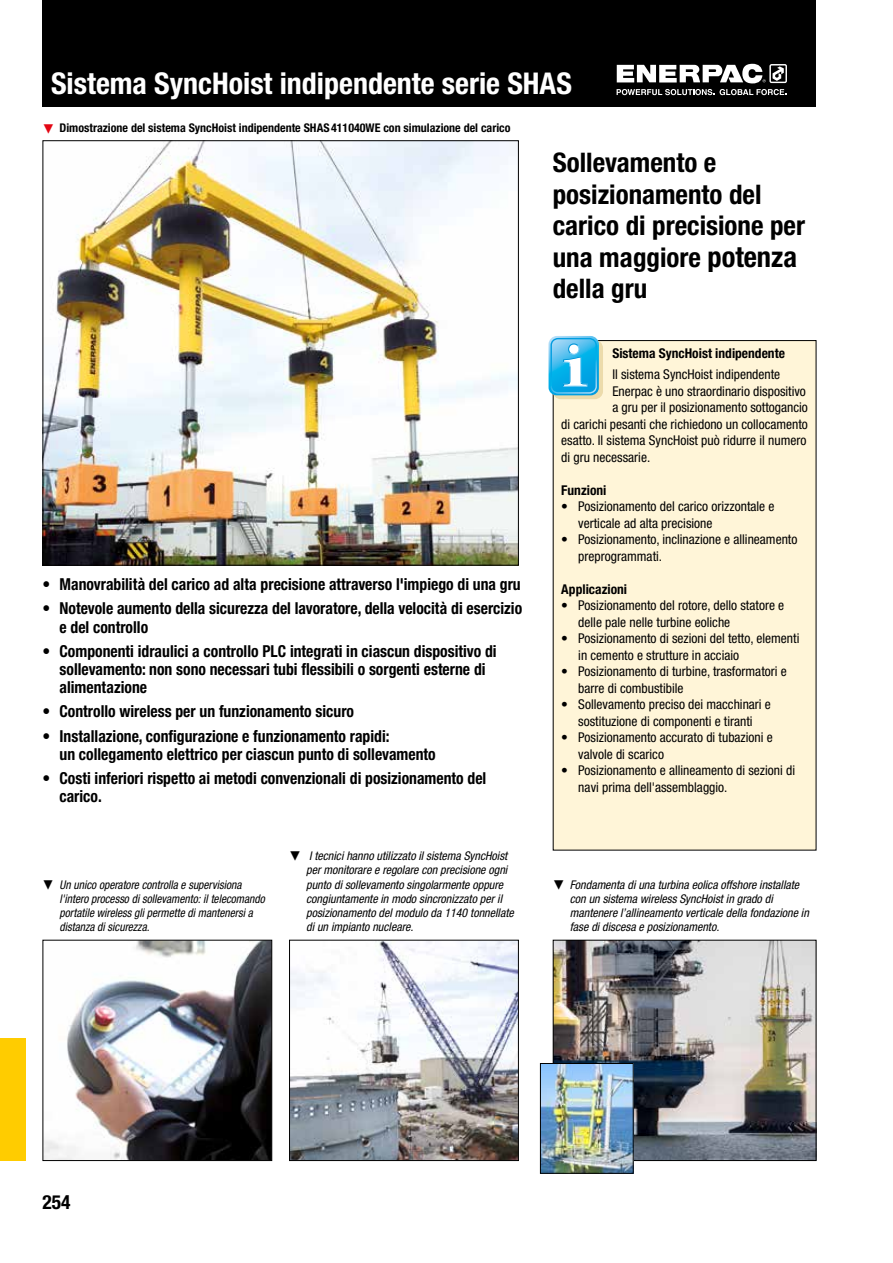
<style>
.page{position:relative;width:893px;height:1263px;background:#fff}
.page>*{position:absolute;margin:0;border:0;box-sizing:border-box;transform-origin:0 0}
.t1{font:700 condensed 30px "Helvetica Neue LTW1 G";color:#fff}
.t2{font:700 condensed 27px/31.5px "Helvetica Neue LTW1 G";color:#000}
.t3{font:700 condensed 19.5px "Helvetica Neue LTW1 G";color:#000}
.t4{font:700 condensed 16.5px/18px "Helvetica Neue LTW1 G";color:#000;scale:.95 1}
.t5{font:condensed 13.5px/16.5px "Helvetica Neue LTW1 G";color:#000}
.t6{font:700 condensed 13.5px "Helvetica Neue LTW1 G";color:#000}
.t7{font:italic condensed 12px/14.2px "Helvetica Neue LTW1 G";color:#000}
.t8{font:italic condensed 12px/14.2px "Helvetica Neue LTW1 G";color:#000;scale:.95 1}
.t9{font:700 condensed 12px "Helvetica Neue LTW1 G";color:#000}
.s1{color:#e30613}
.s2{font-size:28.5px}
</style>
<div class="page">
<div style="left:43px;top:0;width:773px;height:106px;background:#000"></div>
<svg style="left:617px;top:89px;width:97px;height:6px"></svg>
<svg style="left:720px;top:89px;width:66px;height:6px"></svg>
<svg style="left:617px;top:64px;width:170px;height:19px"></svg>
<div style="left:0;top:1039px;width:26px;height:122px;background:#fc0"></div>
<img style="left:45px;top:142px;width:472px;height:422px">
<img style="left:45px;top:942px;width:225px;height:217px">
<div style="left:43px;top:940px;width:229px;height:221px;border:1px solid #000"></div>
<div style="left:553px;top:341px;width:263px;height:509px;background:#fff5d8"></div>
<div style="left:553px;top:340px;width:50px;height:59px;background:#ecdbab;border-radius:8px"></div>
<svg style="left:549px;top:336px;width:50px;height:59px;background:#4abeec"></svg>
<img style="left:291px;top:942px;width:226px;height:217px">
<div style="left:289px;top:940px;width:230px;height:221px;border:1px solid #000"></div>
<img style="left:555px;top:942px;width:259px;height:217px">
<div style="left:553px;top:940px;width:263px;height:221px;border:1px solid #000"></div>
<img style="left:542px;top:1065px;width:90px;height:107px">
<div style="left:540px;top:1063px;width:94px;height:111px;border:1px solid #000"></div>
<h1 class="t1" style="left:51px;top:65px;width:522px">Sistema SyncHoist indipendente serie SHAS</h1>
<p class="t9" style="left:43px;top:120px;width:470px"><span class="s1">▼</span> Dimostrazione del sistema SyncHoist indipendente SHAS411040WE con simulazione del carico</p>
<p class="t4" style="left:43px;top:575px;width:505px">• Manovrabilità del carico ad alta precisione attraverso l'impiego di una gru</p>
<p class="t4" style="left:60px;top:600px;width:489px;text-indent:-17px">• Notevole aumento della sicurezza del lavoratore, della velocità di esercizio e del controllo</p>
<p class="t4" style="left:60px;top:642px;width:462px;text-indent:-17px">• Componenti idraulici a controllo PLC integrati in ciascun dispositivo di sollevamento: non sono necessari tubi flessibili o sorgenti esterne di alimentazione</p>
<p class="t4" style="left:43px;top:702px;width:329px">• Controllo wireless per un funzionamento sicuro</p>
<p class="t4" style="left:60px;top:727px;width:397px;text-indent:-17px">• Installazione, configurazione e funzionamento rapidi:<br>un collegamento elettrico per ciascun punto di sollevamento</p>
<p class="t4" style="left:60px;top:769px;width:451px;text-indent:-17px">• Costi inferiori rispetto ai metodi convenzionali di posizionamento del carico.</p>
<p class="t8" style="left:60px;top:877px;width:218px;text-indent:-17px">▼ Un unico operatore controlla e supervisiona l'intero processo di sollevamento: il telecomando portatile wireless gli permette di mantenersi a distanza di sicurezza.</p>
<p class="t7" style="left:306px;top:849px;width:209px;text-indent:-17px">▼ I tecnici hanno utilizzato il sistema SyncHoist per monitorare e regolare con precisione ogni punto di sollevamento singolarmente oppure congiuntamente in modo sincronizzato per il posizionamento del modulo da 1140 tonnellate di un impianto nucleare.</p>
<h2 class="t2" style="left:553px;top:147px;width:254px">Sollevamento e posizionamento del carico di precisione per una maggiore <span class="s2">potenza </span>della gru</h2>
<p class="t6" style="left:612px;top:345px;width:174px">Sistema SyncHoist indipendente</p>
<p class="t5" style="left:612px;top:366px;width:169px">Il sistema SyncHoist indipendente</p>
<p class="t5" style="left:612px;top:383px;width:195px">Enerpac è uno straordinario dispositivo</p>
<p class="t5" style="left:612px;top:399px;width:197px">a gru per il posizionamento sottogancio</p>
<p class="t5" style="left:561px;top:416px;width:248px">di carichi pesanti che richiedono un collocamento</p>
<p class="t5" style="left:561px;top:432px;width:247px">esatto. Il sistema SyncHoist può ridurre il numero</p>
<p class="t5" style="left:561px;top:449px;width:88px">di gru necessarie.</p>
<p class="t6" style="left:561px;top:482px;width:47px">Funzioni</p>
<p class="t5" style="left:578px;top:498px;width:198px;text-indent:-17px">• Posizionamento del carico orizzontale e verticale ad alta precisione</p>
<p class="t5" style="left:578px;top:531px;width:221px;text-indent:-17px">• Posizionamento, inclinazione e allineamento preprogrammati.</p>
<p class="t6" style="left:561px;top:581px;width:67px">Applicazioni</p>
<p class="t5" style="left:578px;top:597px;width:207px;text-indent:-17px">• Posizionamento del rotore, dello statore e delle pale nelle turbine eoliche</p>
<p class="t5" style="left:578px;top:630px;width:223px;text-indent:-17px">• Posizionamento di sezioni del tetto, elementi in cemento e strutture in acciaio</p>
<p class="t5" style="left:578px;top:663px;width:210px;text-indent:-17px">• Posizionamento di turbine, trasformatori e barre di combustibile</p>
<p class="t5" style="left:561px;top:696px;width:211px;text-align:center">• Sollevamento preciso dei macchinari e sostituzione di componenti e tiranti</p>
<p class="t5" style="left:578px;top:729px;width:196px;text-indent:-17px">• Posizionamento accurato di tubazioni e valvole di scarico</p>
<p class="t5" style="left:578px;top:762px;width:218px;text-indent:-17px">• Posizionamento e allineamento di sezioni di navi prima dell'assemblaggio.</p>
<p class="t7" style="left:570px;top:877px;width:241px;text-indent:-17px">▼ Fondamenta di una turbina eolica offshore installate con un sistema wireless SyncHoist in grado di mantenere l’allineamento verticale della fondazione in fase di discesa e posizionamento.</p>
<h3 class="t3" style="left:43px;top:1190px;width:30px">254</h3>
</div>
